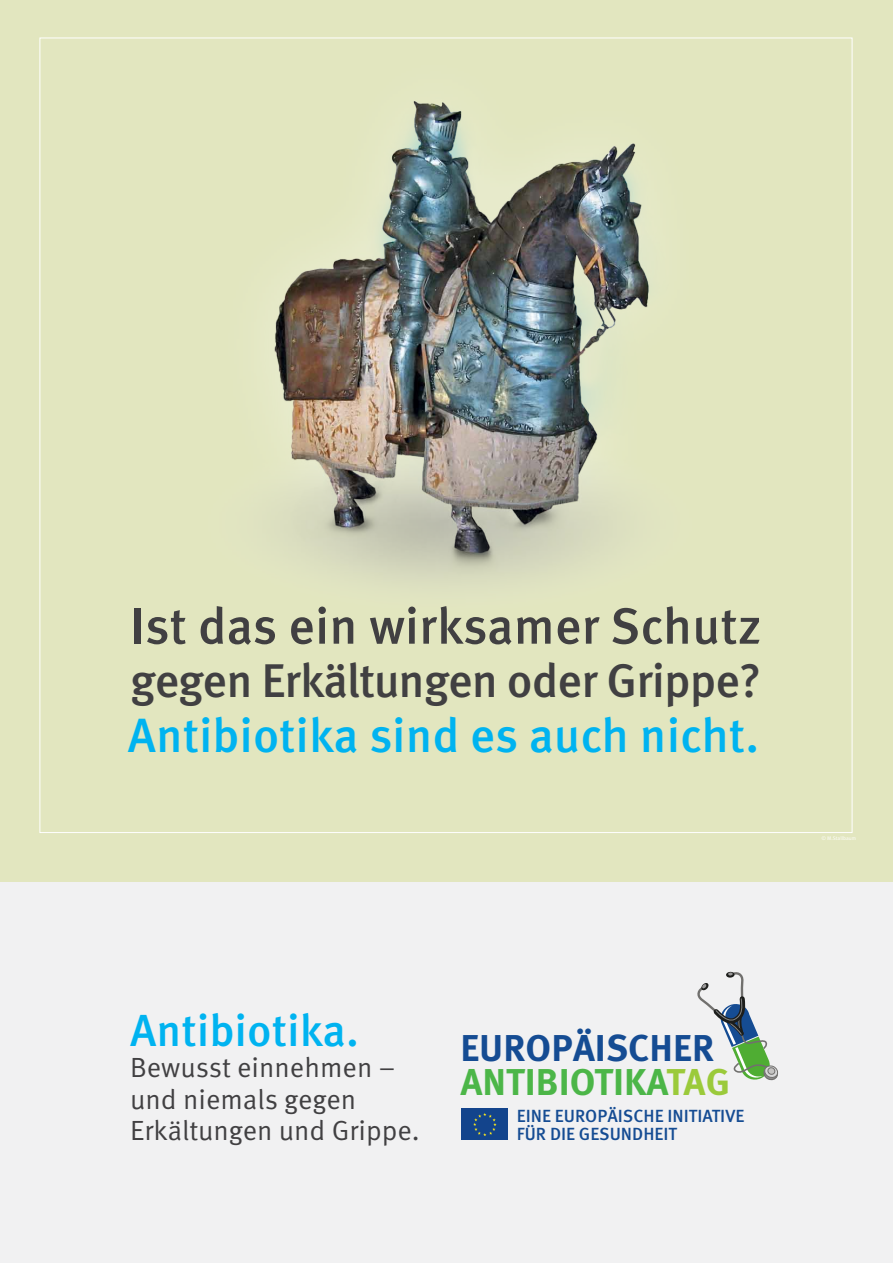
<style>
.page{position:relative;width:893px;height:1263px;background:#fff}
.page>*{position:absolute;margin:0;border:0;box-sizing:border-box;transform-origin:0 0}
.t1{font:500 51px "Meta Pro";color:#414042}
.t2{font:500 48px "Meta Pro";color:#00b3f0}
.t3{font:500 47.25px "Meta Pro";letter-spacing:-.02em;color:#414042}
.t4{font:500 44.85px "Meta Pro";color:#00b3f0}
.t5{font:700 37.35px/34.4px "Meta Pro";color:#154c93}
.t6{font:27.75px/31.6px "Meta Pro";color:#414042}
.t7{font:500 17.62px/17.5px "Meta Pro";color:#154c93}
.t8{font:5.25px "Meta Pro";letter-spacing:-.005em;color:#fff}
.s1{color:#4cb648}
.s2{color:#9bca3b}
</style>
<div class="page">
<div style="left:0;top:0;width:893px;height:892px;background:#e2e6bf"></div>
<img style="left:98px;top:37px;width:702px;height:543px">
<div style="left:0;top:882px;width:893px;height:381px;background:#f1f1f2"></div>
<svg style="left:697px;top:971px;width:81px;height:110px"></svg>
<div style="left:462px;top:1108px;width:46px;height:32px;background:#13448c"></div>
<svg style="left:473px;top:1113px;width:24px;height:23px"></svg>
<h1 class="t1" style="left:130px;top:594px;width:633px">Ist das ein wirksamer Schutz</h1>
<h3 class="t3" style="left:130px;top:651px;width:633px">gegen Erkältungen oder Grippe?</h3>
<h2 class="t2" style="left:128px;top:705px;width:633px">Antibiotika sind es auch nicht.</h2>
<p class="t8" style="left:821px;top:834px;width:36px">© M.Stallbaum</p>
<h3 class="t4" style="left:130px;top:1002px;width:230px">Antibiotika.</h3>
<p class="t6" style="left:130px;top:1053px;width:291px">Bewusst einnehmen – und niemals gegen<br>Erkältungen und Grippe.</p>
<h3 class="t5" style="left:460px;top:1032px;width:271px">EUROPÄISCHER<br><span class="s1">ANTIBIOTIKA</span><span class="s2">TAG</span></h3>
<p class="t7" style="left:517px;top:1108px;width:229px">EINE EUROPÄISCHE INITIATIVE<br>FÜR DIE GESUNDHEIT</p>
</div>
